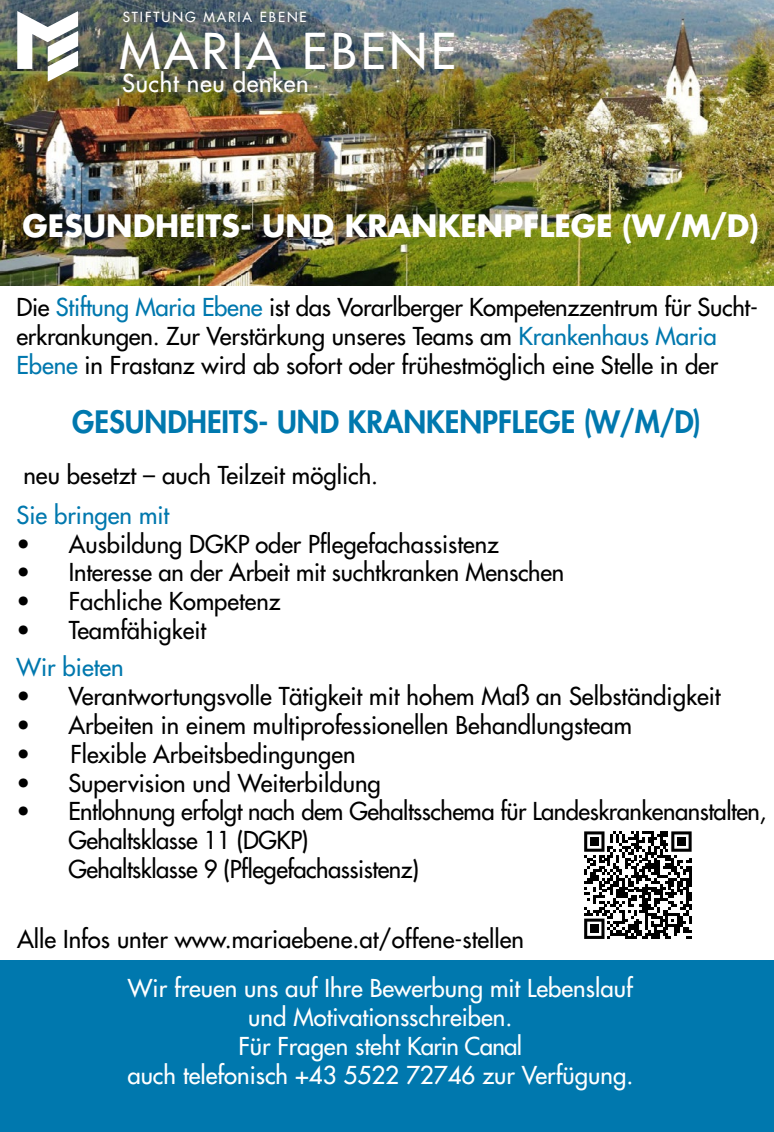
<style>
.page{position:relative;width:774px;height:1132px;background:#fff}
.page>*{position:absolute;margin:0;border:0;box-sizing:border-box;transform-origin:0 0}
.t1{font:48px "Futura";letter-spacing:.08em;color:#fff}
.t2{font:800 30px "Futura Std";color:#0078ae}
.t3{font:700 30px "Futura Std";color:#fff}
.t4{font:500 24px/28.8px "Futura Std";letter-spacing:-.005em;color:#000}
.t5{font:500 24px/28.8px "Futura Std";color:#fff;text-align:center}
.t6{font:500 24px "Futura Std";color:#0078ae}
.t7{font:500 24px "Futura Std";letter-spacing:.025em;color:#fff}
.t8{font:13.5px "Futura";letter-spacing:.14em;color:#fff}
.s1{color:#0078ae}
</style>
<div class="page">
<img style="left:0;top:0;width:774px;height:285px">
<div style="left:0;top:960px;width:774px;height:171px;background:#0078ae"></div>
<img style="left:17px;top:11px;width:61px;height:71px">
<svg style="left:584px;top:831px;width:108px;height:107px"></svg>
<div style="left:590px;top:836px;width:9px;height:9px;background:#000"></div>
<div style="left:677px;top:836px;width:9px;height:9px;background:#000"></div>
<div style="left:590px;top:924px;width:9px;height:8px;background:#000"></div>
<p class="t8" style="left:123px;top:8px;width:185px">STIFTUNG MARIA EBENE</p>
<h1 class="t1" style="left:120px;top:20px;width:338px">MARIA EBENE</h1>
<p class="t7" style="left:122px;top:68px;width:188px">Sucht neu denken</p>
<p class="t3" style="left:23px;top:206px;width:738px">GESUNDHEITS- UND KRANKENPFLEGE (W/M/D)</p>
<p class="t4" style="left:17px;top:293px;width:743px">Die <span class="s1">Stiftung Maria Ebene</span> ist das Vorarlberger Kompetenzzentrum für Sucht‑ erkrankungen. Zur Verstärkung unseres Teams am <span class="s1">Krankenhaus Maria<br>Ebene</span> in Frastanz wird ab sofort oder frühestmöglich eine Stelle in der</p>
<p class="t2" style="left:72px;top:402px;width:630px">GESUNDHEITS- UND KRANKENPFLEGE (W/M/D)</p>
<p class="t4" style="left:23px;top:460px;width:356px">neu besetzt – auch Teilzeit möglich.</p>
<p class="t6" style="left:17px;top:499px;width:154px">Sie bringen mit</p>
<p class="t4" style="left:17px;top:529px;width:484px">• Ausbildung DGKP oder Pflegefachassistenz</p>
<p class="t4" style="left:17px;top:558px;width:549px">• Interesse an der Arbeit mit suchtkranken Menschen</p>
<p class="t4" style="left:17px;top:587px;width:266px">• Fachliche Kompetenz</p>
<p class="t4" style="left:17px;top:615px;width:191px">• Teamfähigkeit</p>
<p class="t6" style="left:17px;top:652px;width:109px">Wir bieten</p>
<p class="t4" style="left:17px;top:681px;width:706px">• Verantwortungsvolle Tätigkeit mit hohem Maß an Selbständigkeit</p>
<p class="t4" style="left:17px;top:710px;width:617px">• Arbeiten in einem multiprofessionellen Behandlungsteam</p>
<p class="t4" style="left:17px;top:739px;width:340px">• Flexible Arbeitsbedingungen</p>
<p class="t4" style="left:17px;top:768px;width:366px">• Supervision und Weiterbildung</p>
<p class="t4" style="left:68px;top:797px;width:699px;text-indent:-52px">• Entlohnung erfolgt nach dem Gehaltsschema für Landeskrankenanstalten,<br>Gehaltsklasse 11 (DGKP)<br>Gehaltsklasse 9 (Pflegefachassistenz)</p>
<p class="t4" style="left:17px;top:924px;width:508px">Alle Infos unter www.mariaebene.at/offene-stellen</p>
<p class="t5" style="left:127px;top:973px;width:507px">Wir freuen uns auf Ihre Bewerbung mit Lebenslauf und Motivationsschreiben.<br>Für Fragen steht Karin Canal<br>auch telefonisch +43 5522 72746 zur Verfügung.</p>
</div>
